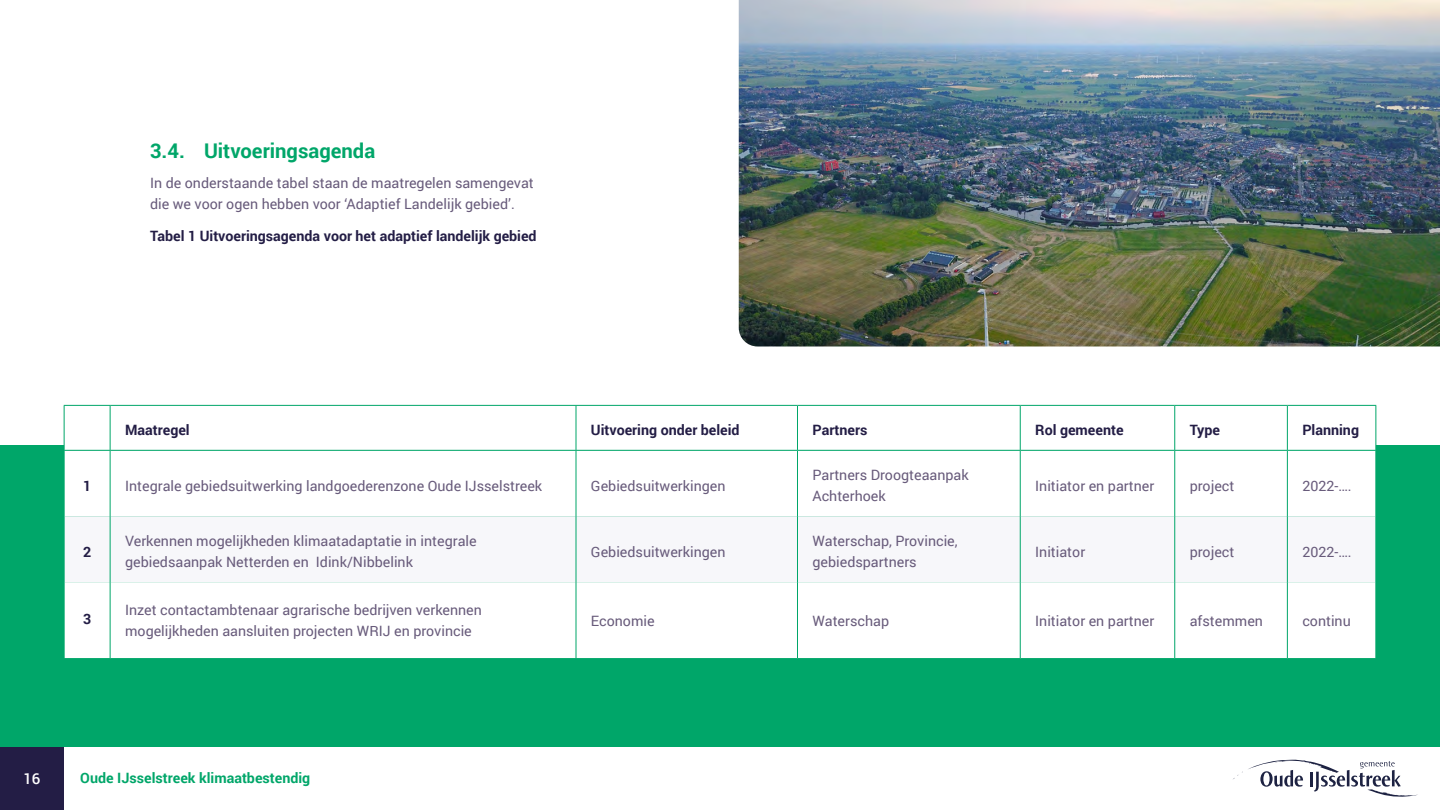
<style>
.page{position:relative;width:1440px;height:810px;background:#fff}
.page>*{position:absolute;margin:0;border:0;box-sizing:border-box;transform-origin:0 0}
.H3_-_TOC{font:700 20.25px "Roboto";color:#00a669}
.t1{font:500 15px "Roboto";color:#fff}
.Platte_tekst{font:14.25px/21px "Roboto";color:#685b7b}
.Bold{font:700 14.25px "Roboto";color:#231d45}
.t2{font:700 14.25px "Roboto";color:#00a669}
</style>
<div class="page">
<div style="left:0;top:746px;width:64px;height:64px;background:#231d45"></div>
<svg style="left:1233px;top:760px;width:185px;height:37px"></svg>
<div style="left:0;top:446px;width:1440px;height:301px;background:#00a669"></div>
<svg style="left:65px;top:406px;width:1311px;height:44px"></svg>
<div style="left:65px;top:451px;width:1311px;height:207px;background:#fff"></div>
<div style="left:65px;top:516px;width:1311px;height:66px;background:#f7f7fa"></div>
<hr style="left:110px;top:406px;width:1px;height:44px;background:#00a669">
<hr style="left:576px;top:406px;width:1px;height:44px;background:#00a669">
<hr style="left:797px;top:406px;width:1px;height:44px;background:#00a669">
<hr style="left:1020px;top:406px;width:1px;height:44px;background:#00a669">
<hr style="left:1174px;top:406px;width:1px;height:44px;background:#00a669">
<hr style="left:1287px;top:406px;width:1px;height:44px;background:#00a669">
<hr style="left:110px;top:451px;width:1px;height:65px;background:#00a669">
<hr style="left:576px;top:451px;width:1px;height:65px;background:#00a669">
<hr style="left:797px;top:451px;width:1px;height:65px;background:#00a669">
<hr style="left:1020px;top:451px;width:1px;height:65px;background:#00a669">
<hr style="left:1174px;top:451px;width:1px;height:65px;background:#00a669">
<hr style="left:1287px;top:451px;width:1px;height:65px;background:#00a669">
<hr style="left:110px;top:516px;width:1px;height:66px;background:#00a669">
<hr style="left:576px;top:516px;width:1px;height:66px;background:#00a669">
<hr style="left:797px;top:516px;width:1px;height:66px;background:#00a669">
<hr style="left:1020px;top:516px;width:1px;height:66px;background:#00a669">
<hr style="left:1174px;top:516px;width:1px;height:66px;background:#00a669">
<hr style="left:1287px;top:516px;width:1px;height:66px;background:#00a669">
<hr style="left:110px;top:582px;width:1px;height:76px;background:#00a669">
<hr style="left:576px;top:582px;width:1px;height:76px;background:#00a669">
<hr style="left:797px;top:582px;width:1px;height:76px;background:#00a669">
<hr style="left:1020px;top:582px;width:1px;height:76px;background:#00a669">
<hr style="left:1174px;top:582px;width:1px;height:76px;background:#00a669">
<hr style="left:1287px;top:582px;width:1px;height:76px;background:#00a669">
<hr style="left:64px;top:405px;width:46px;height:1px;background:#00a669">
<hr style="left:64px;top:406px;width:1px;height:44px;background:#00a669">
<hr style="left:110px;top:405px;width:466px;height:1px;background:#00a669">
<hr style="left:576px;top:405px;width:221px;height:1px;background:#00a669">
<hr style="left:797px;top:405px;width:223px;height:1px;background:#00a669">
<hr style="left:1020px;top:405px;width:155px;height:1px;background:#00a669">
<hr style="left:1175px;top:405px;width:112px;height:1px;background:#00a669">
<hr style="left:1287px;top:405px;width:89px;height:1px;background:#00a669">
<hr style="left:1376px;top:406px;width:1px;height:44px;background:#00a669">
<img style="left:739px;top:0;width:701px;height:346px">
<h3 class="H3_-_TOC" style="left:150px;top:136px;width:227px">3.4. Uitvoeringsagenda</h3>
<p class="Platte_tekst" style="left:150px;top:172px;width:385px">In de onderstaande tabel staan de maatregelen samengevat die we voor ogen hebben voor ‘Adaptief Landelijk gebied’.</p>
<p class="Bold" style="left:150px;top:226px;width:388px">Tabel 1 Uitvoeringsagenda voor het adaptief landelijk gebied</p>
<p class="Bold" style="left:125px;top:420px;width:66px">Maatregel</p>
<p class="Bold" style="left:591px;top:420px;width:150px">Uitvoering onder beleid</p>
<p class="Bold" style="left:812px;top:420px;width:56px">Partners</p>
<p class="Bold" style="left:1035px;top:420px;width:90px">Rol gemeente</p>
<p class="Bold" style="left:1190px;top:420px;width:32px">Type</p>
<p class="Bold" style="left:1302px;top:420px;width:58px">Planning</p>
<p class="Bold" style="left:83px;top:476px;width:10px">1</p>
<p class="Platte_tekst" style="left:125px;top:475px;width:419px">Integrale gebiedsuitwerking landgoederenzone Oude IJsselstreek</p>
<p class="Platte_tekst" style="left:591px;top:475px;width:136px">Gebiedsuitwerkingen</p>
<p class="Platte_tekst" style="left:812px;top:464px;width:158px">Partners Droogteaanpak<br>Achterhoek</p>
<p class="Platte_tekst" style="left:1035px;top:475px;width:121px">Initiator en partner</p>
<p class="Platte_tekst" style="left:1190px;top:475px;width:46px">project</p>
<p class="Platte_tekst" style="left:1302px;top:475px;width:51px">2022-….</p>
<p class="Bold" style="left:83px;top:542px;width:10px">2</p>
<p class="Platte_tekst" style="left:125px;top:530px;width:353px">Verkennen mogelijkheden klimaatadaptatie in integrale gebiedsaanpak Netterden en Idink/Nibbelink</p>
<p class="Platte_tekst" style="left:591px;top:541px;width:136px">Gebiedsuitwerkingen</p>
<p class="Platte_tekst" style="left:812px;top:530px;width:147px">Waterschap, Provincie, gebiedspartners</p>
<p class="Platte_tekst" style="left:1035px;top:541px;width:51px">Initiator</p>
<p class="Platte_tekst" style="left:1190px;top:541px;width:46px">project</p>
<p class="Platte_tekst" style="left:1302px;top:541px;width:51px">2022-….</p>
<p class="Bold" style="left:83px;top:609px;width:10px">3</p>
<p class="Platte_tekst" style="left:125px;top:599px;width:358px">Inzet contactambtenaar agrarische bedrijven verkennen mogelijkheden aansluiten projecten WRIJ en provincie</p>
<p class="Platte_tekst" style="left:591px;top:609px;width:65px">Economie</p>
<p class="Platte_tekst" style="left:812px;top:609px;width:78px">Waterschap</p>
<p class="Platte_tekst" style="left:1035px;top:609px;width:121px">Initiator en partner</p>
<p class="Platte_tekst" style="left:1190px;top:609px;width:75px">afstemmen</p>
<p class="Platte_tekst" style="left:1302px;top:609px;width:50px">continu</p>
<p class="t1" style="left:23px;top:768px;width:19px">16</p>
<p class="t2" style="left:80px;top:768px;width:232px">Oude IJsselstreek klimaatbestendig</p>
</div>
